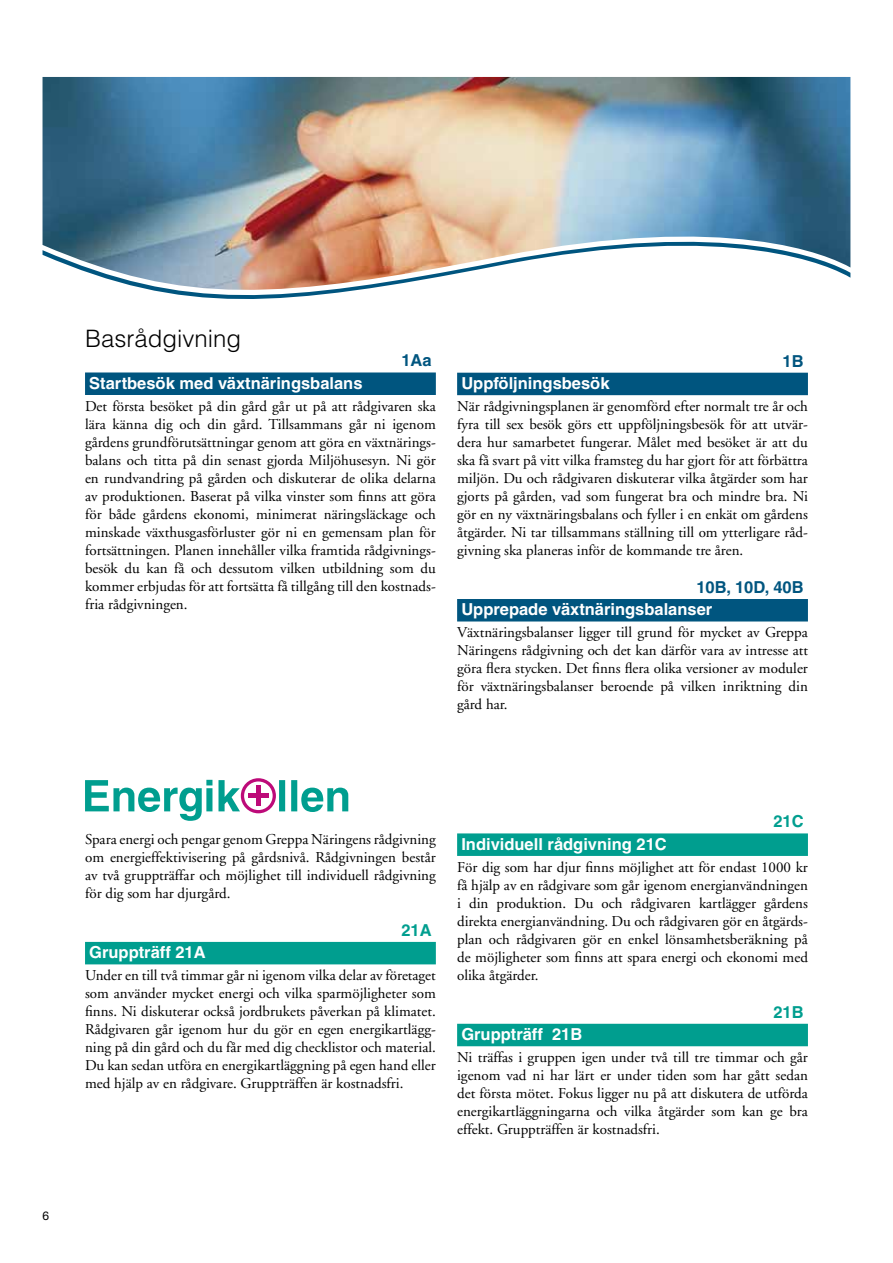
<style>
.page{position:relative;width:893px;height:1263px;background:#fff}
.page>*{position:absolute;margin:0;border:0;box-sizing:border-box;transform-origin:0 0}
.t1{font:300 24px "Helvetica";color:#000}
.t2{font:700 16.5px "Helvetica";color:#fff}
.t3{font:700 16.5px "Helvetica";color:#00557f}
.t4{font:700 16.5px "Helvetica";color:#009e8f}
.t5{font:15px/18px "Adobe Garamond";color:#000;text-align:justify}
.t6{font:12px "Helvetica Neue LT Pro";color:#000}
</style>
<div class="page">
<div style="left:85px;top:372px;width:351px;height:23px;background:#00557f"></div>
<svg style="left:157px;top:291px;width:193px;height:8px"></svg>
<img style="left:43px;top:77px;width:807px;height:214px">
<div style="left:85px;top:942px;width:351px;height:22px;background:#009e8f"></div>
<div style="left:457px;top:373px;width:351px;height:22px;background:#00557f"></div>
<div style="left:457px;top:599px;width:351px;height:22px;background:#00557f"></div>
<div style="left:457px;top:833px;width:351px;height:23px;background:#009e8f"></div>
<div style="left:457px;top:1024px;width:351px;height:22px;background:#009e8f"></div>
<div style="left:241px;top:778px;width:35px;height:35px;border:3px solid #bd0a79;border-radius:50%"></div>
<svg style="left:85px;top:780px;width:263px;height:41px"></svg>
<h1 class="t1" style="left:85px;top:323px;width:158px">Basrådgivning</h1>
<p class="t3" style="left:401px;top:350px;width:32px">1Aa</p>
<p class="t2" style="left:89px;top:373px;width:275px">Startbesök med växtnäringsbalans</p>
<p class="t5" style="left:85px;top:397px;width:352px">Det första besöket på din gård går ut på att rådgivaren ska lära känna dig och din gård. Tillsammans går ni igenom gårdens grundförutsättningar genom att göra en växtnärings&shy;balans och titta på din senast gjorda Miljöhusesyn. Ni gör en rundvandring på gården och diskuterar de olika delarna av produktionen. Baserat på vilka vinster som finns att göra för både gårdens ekonomi, minimerat näringsläckage och minskade växthusgasförluster gör ni en gemensam plan för fortsättningen. Planen innehåller vilka framtida rådgivnings&shy;besök du kan få och dessutom vilken utbildning som du kommer erbjudas för att fortsätta få tillgång till den kostnads&shy;fria rådgivningen.</p>
<p class="t3" style="left:783px;top:351px;width:23px">1B</p>
<p class="t2" style="left:461px;top:373px;width:150px">Uppföljningsbesök</p>
<p class="t5" style="left:457px;top:398px;width:352px">När rådgivningsplanen är genomförd efter normalt tre år och fyra till sex besök görs ett uppföljningsbesök för att utvär&shy;dera hur samarbetet fungerar. Målet med besöket är att du ska få svart på vitt vilka framsteg du har gjort för att förbättra miljön. Du och rådgivaren diskuterar vilka åtgärder som har gjorts på gården, vad som fungerat bra och mindre bra. Ni gör en ny växtnäringsbalans och fyller i en enkät om gårdens åtgärder. Ni tar tillsammans ställning till om ytterligare råd&shy;givning ska planeras inför de kommande tre åren.</p>
<p class="t3" style="left:696px;top:577px;width:109px">10B, 10D, 40B</p>
<p class="t2" style="left:461px;top:599px;width:252px">Upprepade växtnäringsbalanser</p>
<p class="t5" style="left:457px;top:624px;width:352px">Växtnäringsbalanser ligger till grund för mycket av Greppa Näringens rådgivning och det kan därför vara av intresse att göra flera stycken. Det finns flera olika versioner av moduler för växtnäringsbalanser beroende på vilken inriktning din gård har.</p>
<p class="t6" style="left:43px;top:1209px;width:8px">6</p>
<p class="t5" style="left:85px;top:830px;width:352px">Spara energi och pengar genom Greppa Näringens rådgivning om energieffektivisering på gårdsnivå. Rådgivningen består av två gruppträffar och möjlighet till individuell rådgivning för dig som har djurgård.</p>
<p class="t4" style="left:401px;top:920px;width:32px">21A</p>
<p class="t2" style="left:89px;top:942px;width:118px">Gruppträff 21A</p>
<p class="t5" style="left:85px;top:967px;width:352px">Under en till två timmar går ni igenom vilka delar av företaget som använder mycket energi och vilka sparmöjligheter som finns. Ni diskuterar också jordbrukets påverkan på klimatet.<br>Rådgivaren går igenom hur du gör en egen energikartlägg&shy;ning på din gård och du får med dig checklistor och material.<br>Du kan sedan utföra en energikartläggning på egen hand eller med hjälp av en rådgivare. Gruppträffen är kostnadsfri.</p>
<p class="t4" style="left:773px;top:811px;width:32px">21C</p>
<p class="t2" style="left:461px;top:834px;width:207px">Individuell rådgivning 21C</p>
<p class="t5" style="left:457px;top:858px;width:352px">För dig som har djur finns möjlighet att för endast 1000 kr få hjälp av en rådgivare som går igenom energianvändningen i din produktion. Du och rådgivaren kartlägger gårdens direkta energianvändning. Du och rådgivaren gör en åtgärds&shy;plan och rådgivaren gör en enkel lönsamhetsberäkning på de möjligheter som finns att spara energi och ekonomi med olika åtgärder.</p>
<p class="t4" style="left:773px;top:1002px;width:32px">21B</p>
<p class="t2" style="left:461px;top:1024px;width:123px">Gruppträff 21B</p>
<p class="t5" style="left:457px;top:1049px;width:352px">Ni träffas i gruppen igen under två till tre timmar och går igenom vad ni har lärt er under tiden som har gått sedan det första mötet. Fokus ligger nu på att diskutera de utförda energikartläggningarna och vilka åtgärder som kan ge bra effekt. Gruppträffen är kostnadsfri.</p>
</div>
